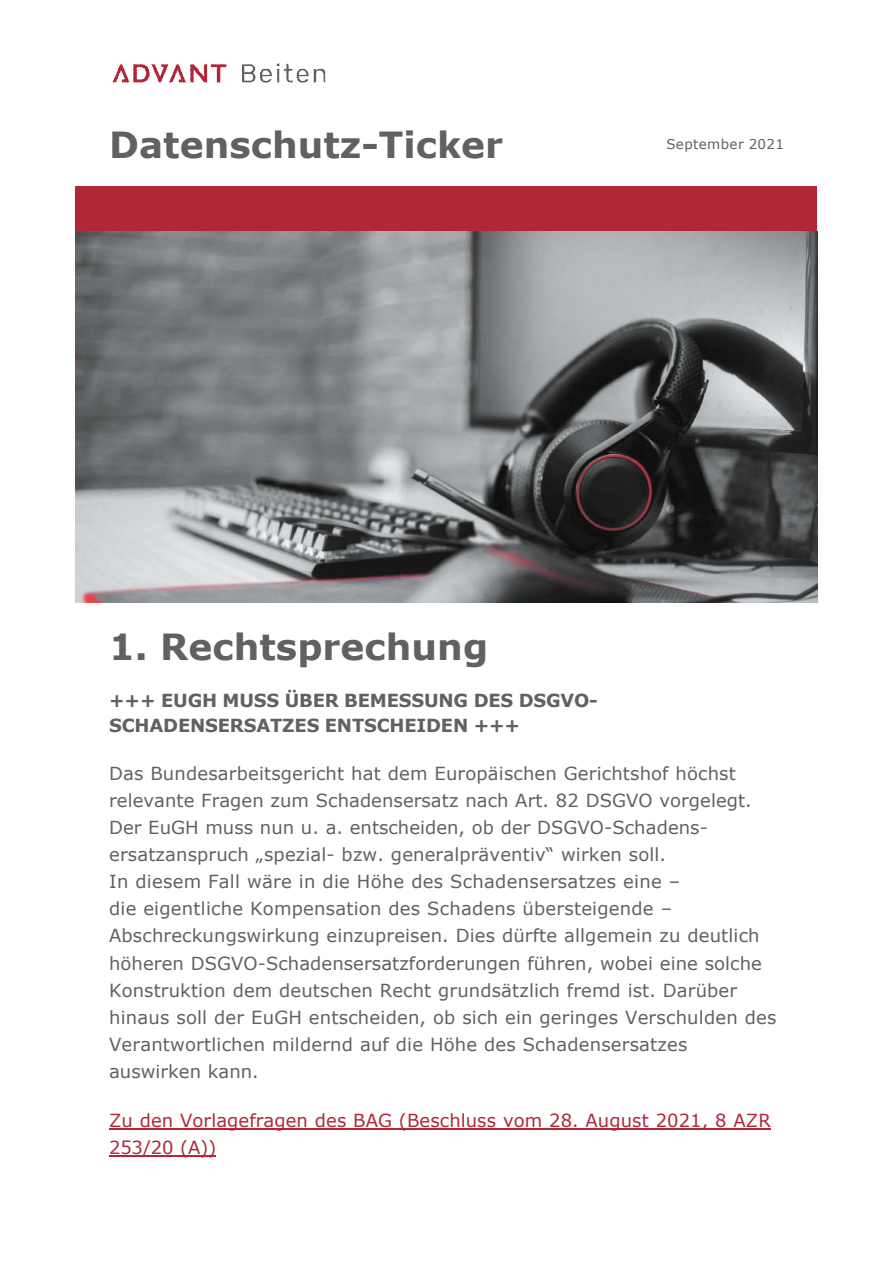
<style>
.page{position:relative;width:893px;height:1263px;background:#fff}
.page>*{position:absolute;margin:0;border:0;box-sizing:border-box;transform-origin:0 0}
.t1{font:700 36px "Verdana";color:#5f6162}
.t2{font:18px/27px "Verdana";letter-spacing:.01em;color:#5f6162}
.t3{font:18px/27px "Verdana";letter-spacing:.005em;color:#b12738}
.t4{font:700 18px/24.8px "Verdana";letter-spacing:-.01em;color:#5f6162}
.t5{font:13.5px "Verdana";letter-spacing:.03em;color:#5f6162}
</style>
<div class="page">
<div style="left:76px;top:186px;width:741px;height:45px;background:#b12738"></div>
<img style="left:112px;top:63px;width:214px;height:20px">
<img style="left:76px;top:231px;width:741px;height:371px">
<hr style="left:109px;top:1128px;width:662px;height:1px;background:#b12738">
<hr style="left:109px;top:1155px;width:107px;height:1px;background:#b12738">
<h1 class="t1" style="left:109px;top:119px;width:395px">Datenschutz-Ticker</h1>
<p class="t5" style="left:666px;top:135px;width:119px">September 2021</p>
<h1 class="t1" style="left:109px;top:621px;width:380px">1. Rechtsprechung</h1>
<p class="t4" style="left:109px;top:688px;width:490px">+++ EUGH MUSS ÜBER BEMESSUNG DES DSGVO-<br>SCHADENSERSATZES ENTSCHEIDEN +++</p>
<p class="t2" style="left:109px;top:760px;width:669px">Das Bundesarbeitsgericht hat dem Europäischen Gerichtshof höchst relevante Fragen zum Schadensersatz nach Art. 82 DSGVO vorgelegt.<br>Der EuGH muss nun u. a. entscheiden, ob der DSGVO-Schadens&shy;ersatzanspruch „spezial- bzw. generalpräventiv“ wirken soll.<br>In diesem Fall wäre in die Höhe des Schadensersatzes eine –<br>die eigentliche Kompensation des Schadens übersteigende – Abschreckungswirkung einzupreisen. Dies dürfte allgemein zu deutlich höheren DSGVO-Schadensersatzforderungen führen, wobei eine solche Konstruktion dem deutschen Recht grundsätzlich fremd ist. Darüber hinaus soll der EuGH entscheiden, ob sich ein geringes Verschulden des Verantwortlichen mildernd auf die Höhe des Schadensersatzes auswirken kann.</p>
<p class="t3" style="left:109px;top:1107px;width:663px">Zu den Vorlagefragen des BAG (Beschluss vom 28. August 2021, 8 AZR<br>253/20 (A))</p>
</div>
